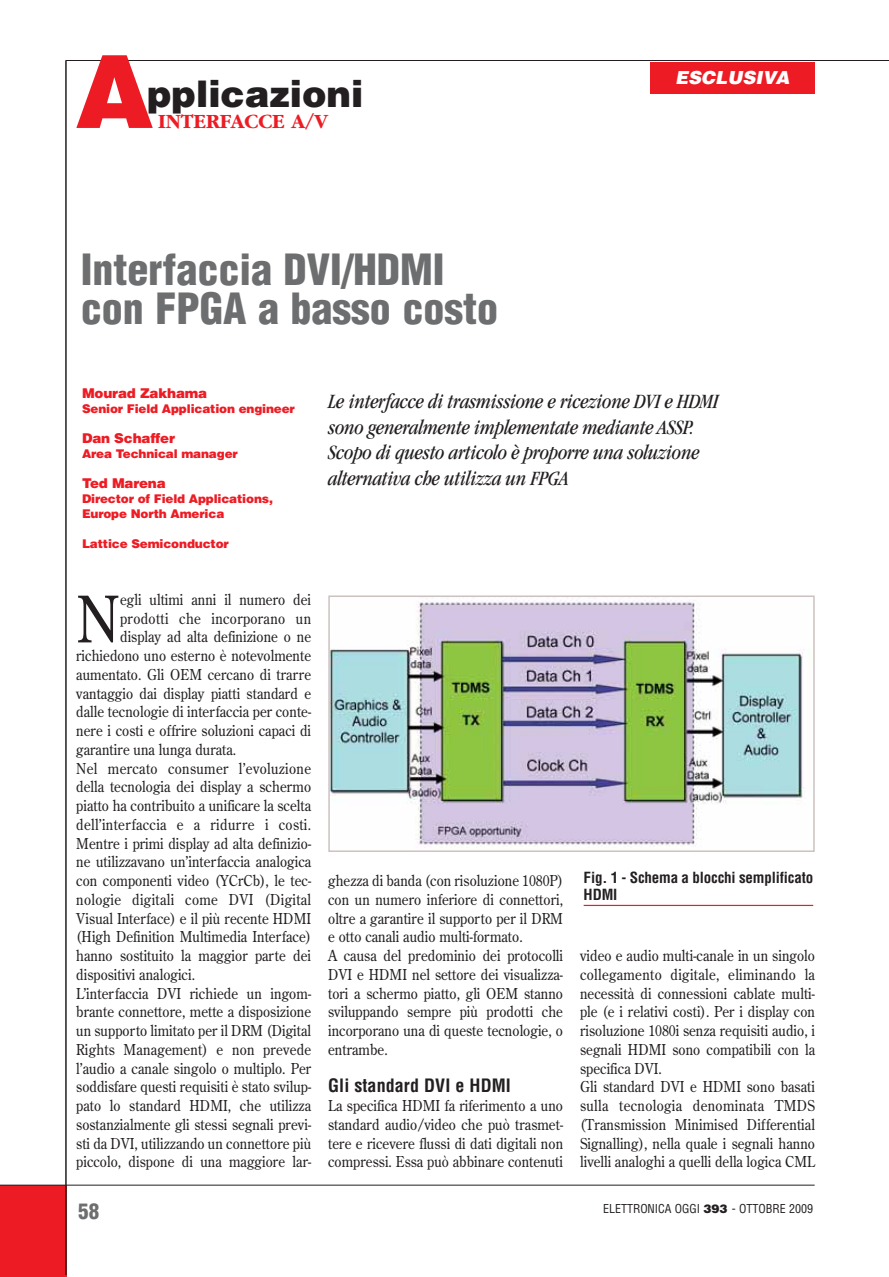
<style>
.page{position:relative;width:889px;height:1277px;background:#fff}
.page>*{position:absolute;margin:0;border:0;box-sizing:border-box;transform-origin:0 0}
.t1{font:900 100.95px "Helvetica LT";color:#ed1c24}
.t2{font:63.9px "Century Old Style LT";color:#231f20;scale:.9 1}
.t3{font:900 condensed 42px/39px "Helvetica LT";color:#6d6e70}
.t4{font:900 36.75px "Helvetica LT";color:#231f20}
.t5{font:italic condensed 21px/25.5px "Garamond LT";letter-spacing:-.01em;color:#231f20}
.t6{font:700 21px "Garamond LT";color:#ed1c24}
.t7{font:900 condensed 21px "Helvetica LT";color:#6d6e70}
.t8{font:700 condensed 18px "Helvetica LT";letter-spacing:.005em;color:#231f20}
.t9{font:italic 900 18px "Helvetica LT";letter-spacing:.005em;color:#fff}
.t10{font:15px/18.8px "Century Old Style LT";letter-spacing:.005em;color:#231f20;scale:.9 1}
.t11{font:15px "Century Old Style LT";letter-spacing:.025em;color:#231f20;scale:.9 1}
.t12{font:700 condensed 15px/16.5px "Helvetica LT";letter-spacing:-.01em;color:#231f20}
.t13{font:900 13.5px "Helvetica LT";letter-spacing:-.015em;color:#ed1c24}
.t14{font:900 12px/15px "Helvetica LT";letter-spacing:-.015em;color:#ed1c24}
.t15{font:condensed 12px "Helvetica LT";color:#231f20}
.s1{font-weight:900;font-stretch:normal}
</style>
<div class="page">
<div style="left:0;top:1185px;width:66px;height:92px;background:#ed1c24"></div>
<hr style="left:0;top:1185px;width:814px;height:1px;background:#231f20">
<hr style="left:65px;top:60px;width:2px;height:1215px;background:#231f20">
<hr style="left:66px;top:60px;width:822px;height:1px;background:#231f20">
<img style="left:331px;top:598px;width:474px;height:250px">
<div style="left:328px;top:595px;width:486px;height:257px;border:2px solid #ccc2c0"></div>
<hr style="left:583px;top:905px;width:230px;height:1px;background:#ed1c24">
<div style="left:649px;top:62px;width:165px;height:32px;background:#ed1c24"></div>
<h1 class="t1" style="left:75px;top:44px;width:80px">A</h1>
<h3 class="t4" style="left:147px;top:76px;width:218px">pplicazioni</h3>
<h3 class="t6" style="left:158px;top:115px;width:171px">INTERFACCE A/V</h3>
<h3 class="t3" style="left:81px;top:255px;width:419px">Interfaccia DVI/HDMI con FPGA a basso costo</h3>
<p class="t9" style="left:675px;top:71px;width:116px">ESCLUSIVA</p>
<p class="t13" style="left:82px;top:387px;width:127px">Mourad Zakhama</p>
<p class="t14" style="left:82px;top:402px;width:214px">Senior Field Application engineer</p>
<p class="t13" style="left:82px;top:432px;width:95px">Dan Schaffer</p>
<p class="t14" style="left:82px;top:447px;width:157px">Area Technical manager</p>
<p class="t13" style="left:82px;top:477px;width:85px">Ted Marena</p>
<p class="t14" style="left:82px;top:492px;width:192px">Director of Field Applications,<br>Europe North America</p>
<p class="t14" style="left:82px;top:537px;width:148px">Lattice Semiconductor</p>
<h3 class="t5" style="left:328px;top:391px;width:392px">Le interfacce di trasmissione e ricezione DVI e HDMI sono generalmente implementate mediante ASSP.<br>Scopo di questo articolo è proporre una soluzione alternativa che utilizza un FPGA</h3>
<h2 class="t2" style="left:76px;top:588px;width:50px">N</h2>
<p class="t10" style="left:120px;top:591px;width:214px">egli ultimi anni il numero dei</p>
<p class="t11" style="left:120px;top:611px;width:214px">prodotti che incorporano un</p>
<p class="t10" style="left:120px;top:628px;width:214px">display ad alta definizione o ne</p>
<p class="t10" style="left:76px;top:647px;width:262px">richiedono uno esterno è notevolmente</p>
<p class="t10" style="left:76px;top:666px;width:262px">aumentato. Gli OEM cercano di trarre</p>
<p class="t10" style="left:76px;top:685px;width:262px">vantaggio dai display piatti standard e</p>
<p class="t10" style="left:76px;top:703px;width:263px">dalle tecnologie di interfaccia per conte-</p>
<p class="t10" style="left:76px;top:722px;width:262px">nere i costi e offrire soluzioni capaci di</p>
<p class="t10" style="left:76px;top:741px;width:179px">garantire una lunga durata.</p>
<p class="t11" style="left:76px;top:761px;width:262px">Nel mercato consumer l’evoluzione</p>
<p class="t10" style="left:76px;top:778px;width:262px">della tecnologia dei display a schermo</p>
<p class="t10" style="left:76px;top:797px;width:262px">piatto ha contribuito a unificare la scelta</p>
<p class="t11" style="left:76px;top:817px;width:262px">dell’interfaccia e a ridurre i costi.</p>
<p class="t10" style="left:76px;top:835px;width:262px">Mentre i primi display ad alta definizio-</p>
<p class="t10" style="left:76px;top:853px;width:262px">ne utilizzavano un’interfaccia analogica</p>
<p class="t10" style="left:76px;top:872px;width:262px">con componenti video (YCrCb), le tec-</p>
<p class="t11" style="left:76px;top:892px;width:262px">nologie digitali come DVI (Digital</p>
<p class="t10" style="left:76px;top:910px;width:262px">Visual Interface) e il più recente HDMI</p>
<p class="t10" style="left:76px;top:928px;width:262px">(High Definition Multimedia Interface)</p>
<p class="t10" style="left:76px;top:947px;width:262px">hanno sostituito la maggior parte dei</p>
<p class="t10" style="left:76px;top:966px;width:133px">dispositivi analogici.</p>
<p class="t10" style="left:76px;top:985px;width:262px">L’interfaccia DVI richiede un ingom-</p>
<p class="t10" style="left:76px;top:1003px;width:262px">brante connettore, mette a disposizione</p>
<p class="t10" style="left:76px;top:1022px;width:262px">un supporto limitato per il DRM (Digital</p>
<p class="t10" style="left:76px;top:1041px;width:262px">Rights Management) e non prevede</p>
<p class="t10" style="left:76px;top:1060px;width:262px">l’audio a canale singolo o multiplo. Per</p>
<p class="t10" style="left:76px;top:1078px;width:262px">soddisfare questi requisiti è stato svilup-</p>
<p class="t10" style="left:76px;top:1097px;width:262px">pato lo standard HDMI, che utilizza</p>
<p class="t10" style="left:76px;top:1116px;width:262px">sostanzialmente gli stessi segnali previ-</p>
<p class="t10" style="left:76px;top:1135px;width:262px">sti da DVI, utilizzando un connettore più</p>
<p class="t10" style="left:76px;top:1153px;width:263px">piccolo, dispone di una maggiore lar-</p>
<h3 class="t7" style="left:78px;top:1203px;width:22px">58</h3>
<p class="t10" style="left:328px;top:872px;width:262px">ghezza di banda (con risoluzione 1080P) con un numero inferiore di connettori, oltre a garantire il supporto per il DRM e otto canali audio multi-formato.<br>A causa del predominio dei protocolli DVI e HDMI nel settore dei visualizza&shy;tori a schermo piatto, gli OEM stanno sviluppando sempre più prodotti che incorporano una di queste tecnologie, o entrambe.</p>
<p class="t8" style="left:328px;top:1077px;width:184px">Gli standard DVI e HDMI</p>
<p class="t10" style="left:328px;top:1097px;width:263px;text-align:justify">La specifica HDMI fa riferimento a uno standard audio/video che può trasmet&shy;tere e ricevere flussi di dati digitali non compressi. Essa può abbinare contenuti</p>
<p class="t12" style="left:583px;top:871px;width:231px">Fig. 1 - Schema a blocchi semplificato<br>HDMI</p>
<p class="t10" style="left:580px;top:947px;width:262px">video e audio multi-canale in un singolo collegamento digitale, eliminando la necessità di connessioni cablate multi&shy;ple (e i relativi costi). Per i display con risoluzione 1080i senza requisiti audio, i segnali HDMI sono compatibili con la specifica DVI.<br>Gli standard DVI e HDMI sono basati sulla tecnologia denominata TMDS (Transmission Minimised Differential Signalling), nella quale i segnali hanno livelli analoghi a quelli della logica CML</p>
<p class="t15" style="left:603px;top:1204px;width:212px">ELETTRONICA OGGI <span class="s1">393</span> - OTTOBRE 2009</p>
</div>
